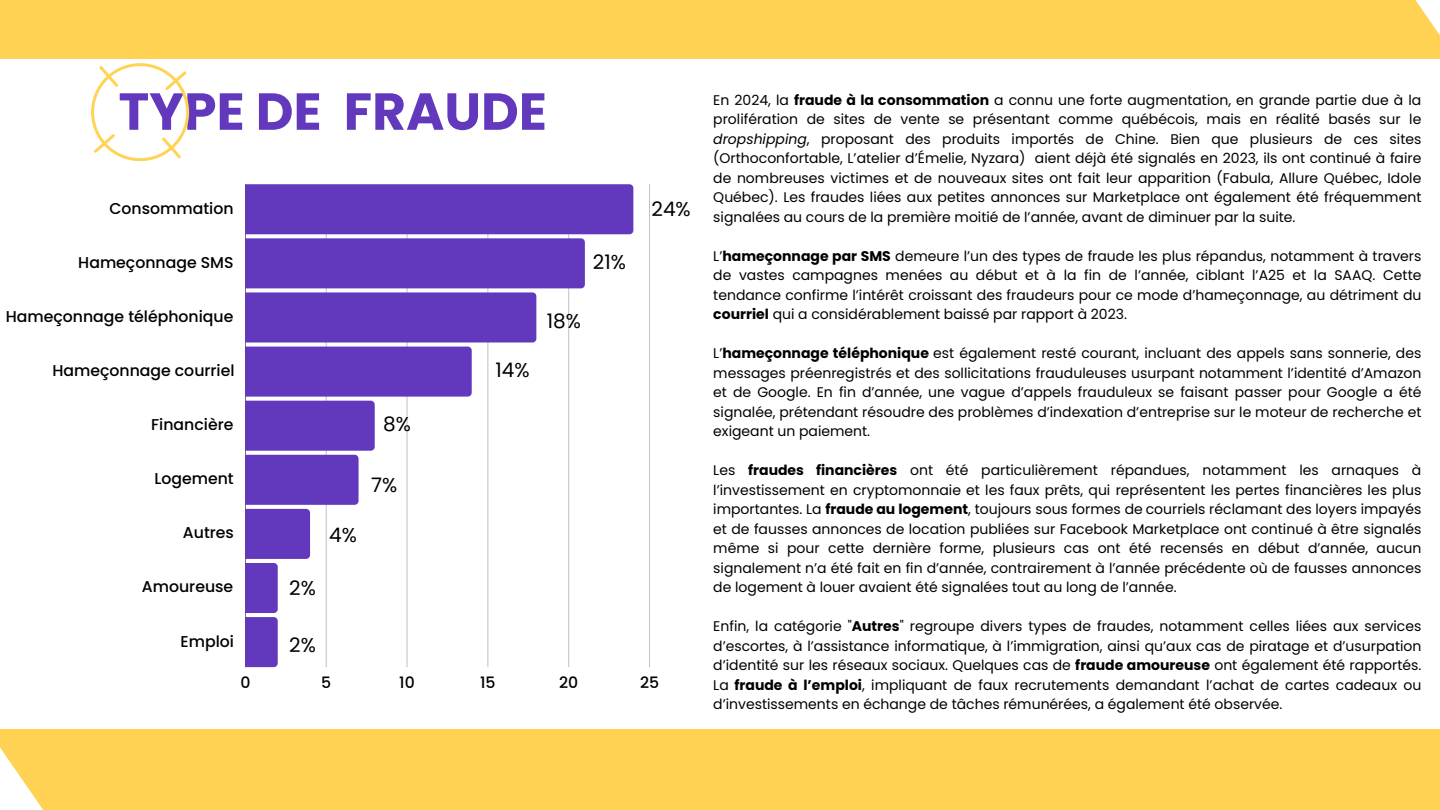
<style>
.page{position:relative;width:1440px;height:810px;background:#fff}
.page>*{position:absolute;margin:0;border:0;box-sizing:border-box;transform-origin:0 0}
.t1{font:700 52px "Poppins";color:#6238bc}
.t2{font:20px "Poppins";color:#000}
.t3{font:500 15.7px "Poppins";color:#000}
.t4{font:14px/19.5px "Poppins";color:#000;text-align:justify}
.s1{font-weight:700}
.s2{font-style:italic}
</style>
<div class="page">
<hr style="left:649px;top:184px;width:1px;height:483px;background:#c2c2c2">
<svg style="left:245px;top:184px;width:388px;height:483px"></svg>
<div style="left:0;top:0;width:1440px;height:59px;background:#ffd254"></div>
<div style="left:0;top:729px;width:1440px;height:81px;background:#ffd254"></div>
<svg style="left:91px;top:63px;width:99px;height:99px"></svg>
<p class="t1" style="left:118px;top:75px;width:430px">TYPE DE FRAUDE</p>
<p class="t3" style="left:109px;top:197px;width:126px">Consommation</p>
<p class="t2" style="left:652px;top:195px;width:41px">24%</p>
<p class="t3" style="left:78px;top:251px;width:157px">Hameçonnage SMS</p>
<p class="t3" style="left:6px;top:305px;width:229px">Hameçonnage téléphonique</p>
<p class="t3" style="left:52px;top:360px;width:184px">Hameçonnage courriel</p>
<p class="t3" style="left:151px;top:414px;width:84px">Financière</p>
<h2 class="t2" style="left:383px;top:410px;width:29px">8%</h2>
<h2 class="t2" style="left:495px;top:356px;width:36px">14%</h2>
<p class="t2" style="left:593px;top:248px;width:35px">21%</p>
<h2 class="t2" style="left:547px;top:307px;width:36px">18%</h2>
<p class="t3" style="left:154px;top:468px;width:81px">Logement</p>
<p class="t3" style="left:183px;top:522px;width:53px">Autres</p>
<h2 class="t2" style="left:329px;top:521px;width:29px">4%</h2>
<h2 class="t2" style="left:371px;top:471px;width:28px">7%</h2>
<p class="t3" style="left:142px;top:576px;width:93px">Amoureuse</p>
<h2 class="t2" style="left:289px;top:574px;width:28px">2%</h2>
<p class="t3" style="left:181px;top:630px;width:55px">Emploi</p>
<h2 class="t2" style="left:289px;top:631px;width:28px">2%</h2>
<p class="t3" style="left:240px;top:671px;width:12px">0</p>
<p class="t3" style="left:321px;top:671px;width:12px">5</p>
<p class="t3" style="left:399px;top:671px;width:17px">10</p>
<p class="t3" style="left:480px;top:671px;width:17px">15</p>
<p class="t3" style="left:559px;top:671px;width:21px">20</p>
<p class="t3" style="left:640px;top:671px;width:21px">25</p>
<h1 class="t4" style="left:713px;top:90px;width:710px">En 2024, la <span class="s1">fraude à la consommation</span> a connu une forte augmentation, en grande partie due à la prolifération de sites de vente se présentant comme québécois, mais en réalité basés sur le <span class="s2">dropshipping</span>, proposant des produits importés de Chine. Bien que plusieurs de ces sites (Orthoconfortable, L’atelier d’Émelie, Nyzara) aient déjà été signalés en 2023, ils ont continué à faire de nombreuses victimes et de nouveaux sites ont fait leur apparition (Fabula, Allure Québec, Idole Québec). Les fraudes liées aux petites annonces sur Marketplace ont également été fréquemment signalées au cours de la première moitié de l’année, avant de diminuer par la suite.</h1>
<p class="t4" style="left:713px;top:246px;width:710px">L’<span class="s1">hameçonnage par SMS</span> demeure l’un des types de fraude les plus répandus, notamment à travers de vastes campagnes menées au début et à la fin de l’année, ciblant l’A25 et la SAAQ. Cette tendance confirme l’intérêt croissant des fraudeurs pour ce mode d’hameçonnage, au détriment du <span class="s1">courriel</span> qui a considérablement baissé par rapport à 2023.</p>
<p class="t4" style="left:713px;top:344px;width:710px">L’<span class="s1">hameçonnage téléphonique</span> est également resté courant, incluant des appels sans sonnerie, des messages préenregistrés et des sollicitations frauduleuses usurpant notamment l’identité d’Amazon et de Google. En fin d’année, une vague d’appels frauduleux se faisant passer pour Google a été signalée, prétendant résoudre des problèmes d’indexation d’entreprise sur le moteur de recherche et exigeant un paiement.</p>
<p class="t4" style="left:713px;top:461px;width:710px">Les <span class="s1">fraudes financières</span> ont été particulièrement répandues, notamment les arnaques à l’investissement en cryptomonnaie et les faux prêts, qui représentent les pertes financières les plus importantes. La <span class="s1">fraude au logement</span>, toujours sous formes de courriels réclamant des loyers impayés et de fausses annonces de location publiées sur Facebook Marketplace ont continué à être signalés même si pour cette dernière forme, plusieurs cas ont été recensés en début d’année, aucun signalement n’a été fait en fin d’année, contrairement à l’année précédente où de fausses annonces de logement à louer avaient été signalées tout au long de l’année.</p>
<p class="t4" style="left:713px;top:617px;width:710px">Enfin, la catégorie "<span class="s1">Autres</span>" regroupe divers types de fraudes, notamment celles liées aux services d’escortes, à l’assistance informatique, à l’immigration, ainsi qu’aux cas de piratage et d’usurpation d’identité sur les réseaux sociaux. Quelques cas de <span class="s1">fraude amoureuse</span> ont également été rapportés.<br>La <span class="s1">fraude à l’emploi</span>, impliquant de faux recrutements demandant l’achat de cartes cadeaux ou d’investissements en échange de tâches rémunérées, a également été observée.</p>
</div>
